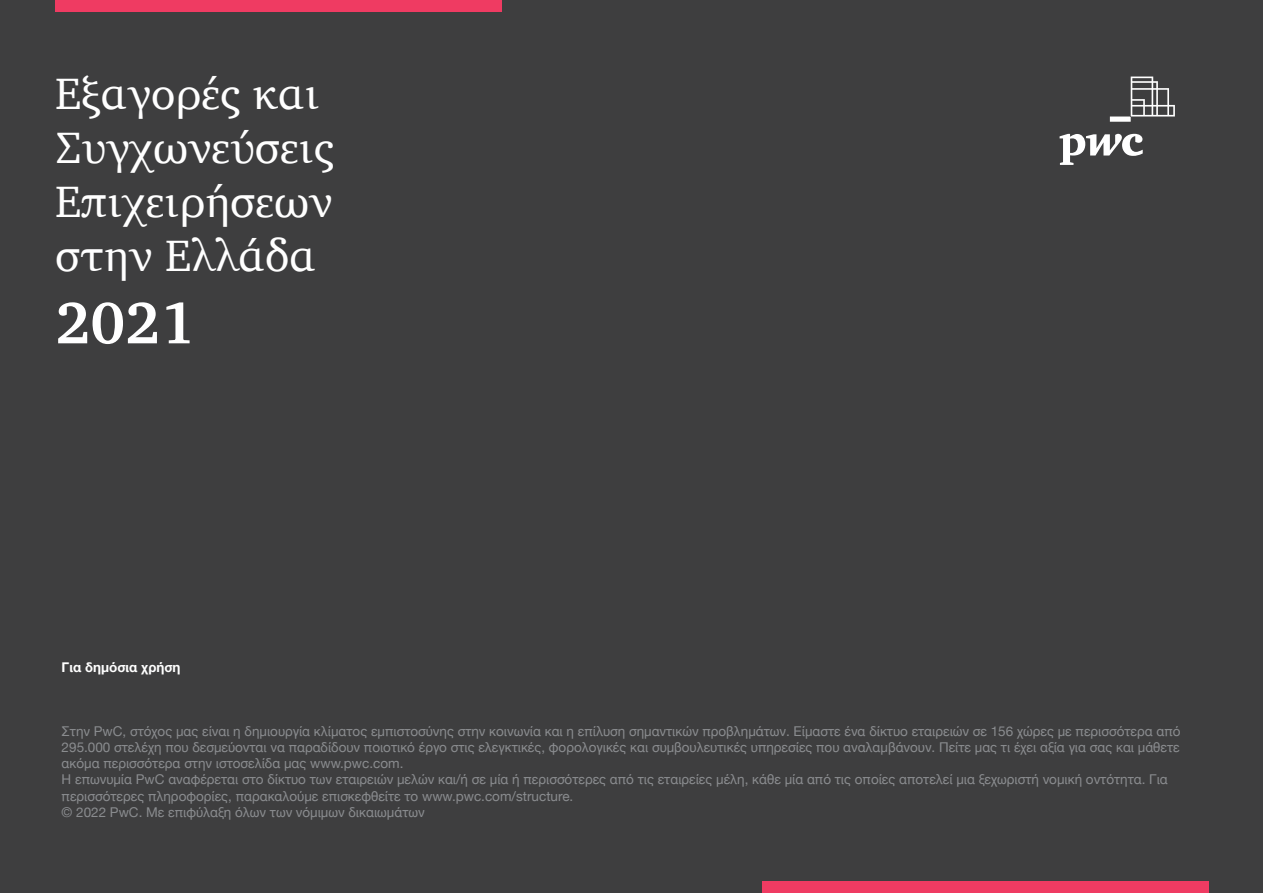
<style>
.page{position:relative;width:1263px;height:893px;background:#3e3e3f}
.page>*{position:absolute;margin:0;border:0;box-sizing:border-box;transform-origin:0 0}
.t1{font:700 60px "Charter";color:#fff}
.t2{font:45px/54px "Charter";color:#fff}
.BODY{font:13.5px/16.2px "Helvetica Neue";color:#8a8c8f;text-align:justify}
.BODY-2{font:700 13.5px "Helvetica Neue";color:#fff}
</style>
<div class="page">
<svg style="left:1059px;top:77px;width:116px;height:88px"></svg>
<div style="left:55px;top:0;width:447px;height:11px;background:#ef3b62"></div>
<div style="left:762px;top:881px;width:447px;height:12px;background:#ef3b62"></div>
<p class="t2" style="left:55px;top:66px;width:280px">Εξαγορές και<br>Συγχωνεύσεις<br>Επιχειρήσεων στην Ελλάδα</p>
<p class="t1" style="left:55px;top:271px;width:141px">2021</p>
<p class="BODY-2" style="left:62px;top:657px;width:120px">Για δημόσια χρήση</p>
<p class="BODY" style="left:62px;top:724px;width:1120px">Στην PwC, στόχος μας είναι η δημιουργία κλίματος εμπιστοσύνης στην κοινωνία και η επίλυση σημαντικών προβλημάτων. Είμαστε ένα δίκτυο εταιρειών σε 156 χώρες με περισσότερα από 295.000 στελέχη που δεσμεύονται να παραδίδουν ποιοτικό έργο στις ελεγκτικές, φορολογικές και συμβουλευτικές υπηρεσίες που αναλαμβάνουν. Πείτε μας τι έχει αξία για σας και μάθετε ακόμα περισσότερα στην ιστοσελίδα μας www.pwc.com.</p>
<p class="BODY" style="left:62px;top:772px;width:1108px">Η επωνυμία PwC αναφέρεται στο δίκτυο των εταιρειών μελών και/ή σε μία ή περισσότερες από τις εταιρείες μέλη, κάθε μία από τις οποίες αποτελεί μια ξεχωριστή νομική οντότητα. Για περισσότερες πληροφορίες, παρακαλούμε επισκεφθείτε το www.pwc.com/structure.</p>
<p class="BODY" style="left:62px;top:805px;width:365px">© 2022 PwC. Με επιφύλαξη όλων των νόμιμων δικαιωμάτων</p>
</div>
